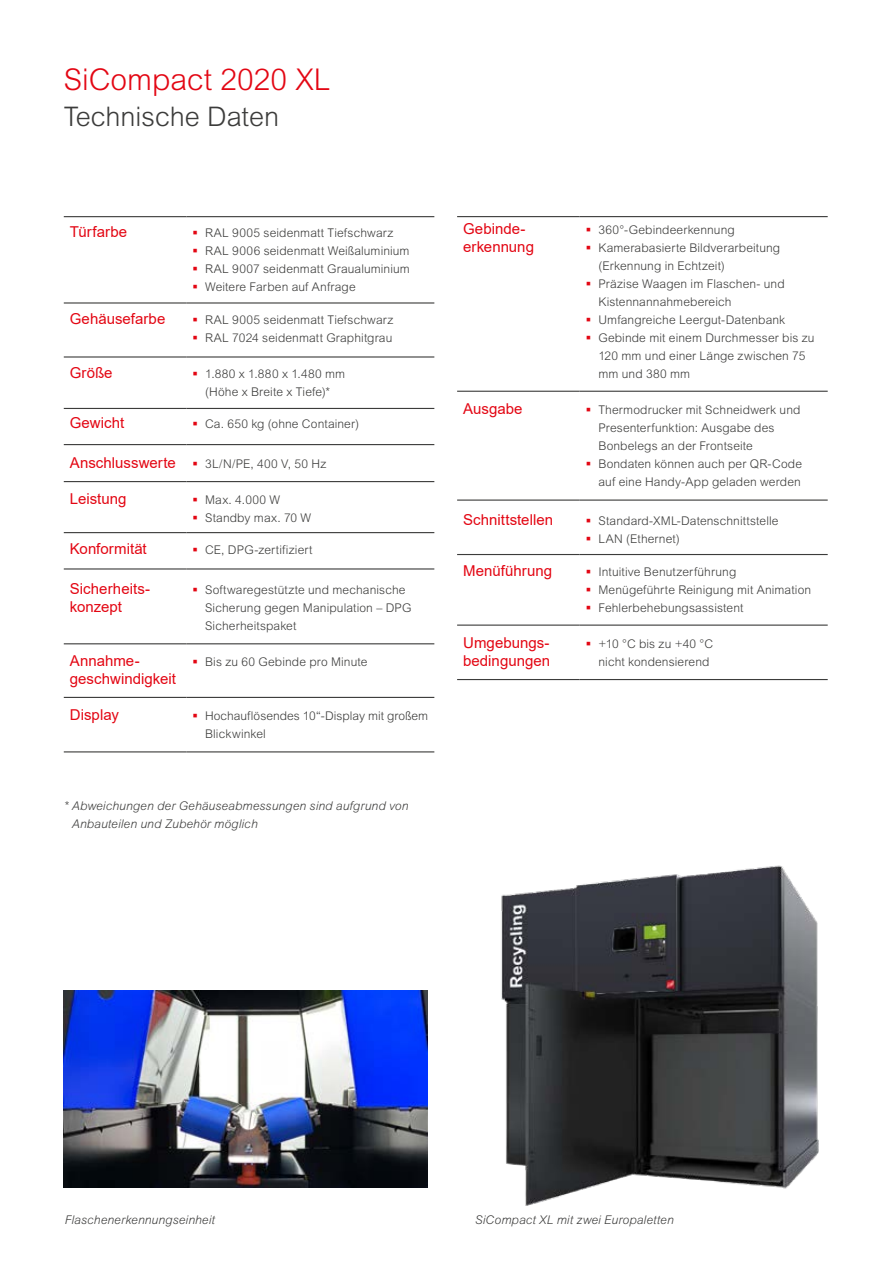
<style>
.page{position:relative;width:893px;height:1263px;background:#fff}
.page>*{position:absolute;margin:0;border:0;box-sizing:border-box;transform-origin:0 0}
.t1{font:300 30px "Arial MT Pro";color:#e30613}
.t2{font:300 27px "Arial MT Pro";color:#3c3c3b}
.t3{font:15px/18px "Arial";letter-spacing:.005em;color:#e30613}
.t4{font:300 12px/18px "Arial MT Pro";letter-spacing:.01em;color:#3c3c3b}
.t5{font:italic 300 12px/18px "Arial MT Pro";letter-spacing:.01em;color:#3c3c3b}
</style>
<div class="page">
<hr style="left:64px;top:216px;width:122px;height:1px;background:#3c3c3b">
<hr style="left:186px;top:216px;width:248px;height:1px;background:#3c3c3b">
<hr style="left:64px;top:302px;width:122px;height:2px;background:#3c3c3b">
<hr style="left:186px;top:302px;width:248px;height:2px;background:#3c3c3b">
<hr style="left:64px;top:356px;width:122px;height:2px;background:#3c3c3b">
<hr style="left:186px;top:356px;width:248px;height:2px;background:#3c3c3b">
<hr style="left:64px;top:408px;width:122px;height:1px;background:#3c3c3b">
<hr style="left:186px;top:408px;width:248px;height:1px;background:#3c3c3b">
<hr style="left:64px;top:444px;width:122px;height:1px;background:#3c3c3b">
<hr style="left:186px;top:444px;width:248px;height:1px;background:#3c3c3b">
<hr style="left:64px;top:481px;width:122px;height:1px;background:#3c3c3b">
<hr style="left:186px;top:481px;width:248px;height:1px;background:#3c3c3b">
<hr style="left:64px;top:532px;width:122px;height:1px;background:#3c3c3b">
<hr style="left:186px;top:532px;width:248px;height:1px;background:#3c3c3b">
<hr style="left:64px;top:568px;width:122px;height:1px;background:#3c3c3b">
<hr style="left:186px;top:568px;width:248px;height:1px;background:#3c3c3b">
<hr style="left:64px;top:643px;width:122px;height:1px;background:#3c3c3b">
<hr style="left:186px;top:643px;width:248px;height:1px;background:#3c3c3b">
<hr style="left:64px;top:697px;width:122px;height:1px;background:#3c3c3b">
<hr style="left:186px;top:697px;width:248px;height:1px;background:#3c3c3b">
<hr style="left:64px;top:751px;width:122px;height:1px;background:#3c3c3b">
<hr style="left:186px;top:751px;width:248px;height:1px;background:#3c3c3b">
<hr style="left:457px;top:216px;width:123px;height:1px;background:#3c3c3b">
<hr style="left:580px;top:216px;width:248px;height:1px;background:#3c3c3b">
<hr style="left:457px;top:391px;width:123px;height:1px;background:#3c3c3b">
<hr style="left:580px;top:391px;width:248px;height:1px;background:#3c3c3b">
<hr style="left:457px;top:499px;width:123px;height:2px;background:#3c3c3b">
<hr style="left:580px;top:499px;width:248px;height:2px;background:#3c3c3b">
<hr style="left:457px;top:554px;width:123px;height:1px;background:#3c3c3b">
<hr style="left:580px;top:554px;width:248px;height:1px;background:#3c3c3b">
<hr style="left:457px;top:624px;width:123px;height:2px;background:#3c3c3b">
<hr style="left:580px;top:624px;width:248px;height:2px;background:#3c3c3b">
<hr style="left:457px;top:679px;width:123px;height:1px;background:#3c3c3b">
<hr style="left:580px;top:679px;width:248px;height:1px;background:#3c3c3b">
<img style="left:501px;top:865px;width:318px;height:341px">
<img style="left:64px;top:991px;width:363px;height:196px">
<h1 class="t1" style="left:64px;top:61px;width:268px">SiCompact 2020 XL</h1>
<h2 class="t2" style="left:64px;top:100px;width:217px">Technische Daten</h2>
<p class="t3" style="left:70px;top:223px;width:59px">Türfarbe</p>
<p class="t4" style="left:205px;top:224px;width:206px">RAL 9005 seidenmatt Tiefschwarz<br>RAL 9006 seidenmatt Weißaluminium<br>RAL 9007 seidenmatt Graualuminium<br>Weitere Farben auf Anfrage</p>
<p class="t3" style="left:70px;top:310px;width:97px">Gehäusefarbe</p>
<p class="t4" style="left:205px;top:311px;width:190px">RAL 9005 seidenmatt Tiefschwarz<br>RAL 7024 seidenmatt Graphitgrau</p>
<p class="t3" style="left:70px;top:364px;width:44px">Größe</p>
<p class="t4" style="left:205px;top:365px;width:142px">1.880 x 1.880 x 1.480 mm (Höhe x Breite x Tiefe)*</p>
<p class="t3" style="left:70px;top:413px;width:56px">Gewicht</p>
<p class="t4" style="left:205px;top:415px;width:156px">Ca. 650 kg (ohne Container)</p>
<p class="t3" style="left:70px;top:454px;width:108px">Anschlusswerte</p>
<p class="t4" style="left:205px;top:455px;width:123px">3L/N/PE, 400 V, 50 Hz</p>
<p class="t3" style="left:70px;top:490px;width:58px">Leistung</p>
<p class="t4" style="left:205px;top:491px;width:108px">Max. 4.000 W<br>Standby max. 70 W</p>
<p class="t3" style="left:70px;top:539px;width:79px">Konformität</p>
<p class="t4" style="left:205px;top:541px;width:109px">CE, DPG-zertifiziert</p>
<p class="t3" style="left:70px;top:580px;width:82px">Sicherheits&shy;konzept</p>
<p class="t4" style="left:205px;top:581px;width:208px">Softwaregestützte und mechanische<br>Sicherung gegen Manipulation – DPG<br>Sicherheitspaket</p>
<p class="t3" style="left:70px;top:652px;width:108px">Annahme&shy;geschwindigkeit</p>
<p class="t4" style="left:205px;top:653px;width:164px">Bis zu 60 Gebinde pro Minute</p>
<p class="t3" style="left:70px;top:706px;width:51px">Display</p>
<p class="t4" style="left:205px;top:707px;width:225px">Hochauflösendes 10“-Display mit großem<br>Blickwinkel</p>
<p class="t5" style="left:72px;top:797px;width:338px;text-indent:-8px">* Abweichungen der Gehäuseabmessungen sind aufgrund von<br>Anbauteilen und Zubehör möglich</p>
<p class="t3" style="left:463px;top:220px;width:72px">Gebinde&shy;erkennung</p>
<p class="t4" style="left:598px;top:221px;width:218px">360°-Gebindeerkennung<br>Kamerabasierte Bildverarbeitung (Erkennung in Echtzeit)<br>Präzise Waagen im Flaschen- und<br>Kistennannahmebereich<br>Umfangreiche Leergut-Datenbank<br>Gebinde mit einem Durchmesser bis zu<br>120 mm und einer Länge zwischen 75 mm und 380 mm</p>
<p class="t3" style="left:463px;top:400px;width:61px">Ausgabe</p>
<p class="t4" style="left:598px;top:401px;width:205px">Thermodrucker mit Schneidwerk und<br>Presenterfunktion: Ausgabe des<br>Bonbelegs an der Frontseite<br>Bondaten können auch per QR-Code auf eine Handy-App geladen werden</p>
<p class="t3" style="left:463px;top:511px;width:92px">Schnittstellen</p>
<p class="t4" style="left:598px;top:512px;width:182px">Standard-XML-Datenschnittstelle<br>LAN (Ethernet)</p>
<p class="t3" style="left:463px;top:562px;width:91px">Menüführung</p>
<p class="t4" style="left:598px;top:563px;width:214px">Intuitive Benutzerführung<br>Menügeführte Reinigung mit Animation<br>Fehlerbehebungsassistent</p>
<p class="t3" style="left:463px;top:634px;width:89px">Umgebungs&shy;bedingungen</p>
<p class="t4" style="left:598px;top:635px;width:116px">+10 °C bis zu +40 °C nicht kondensierend</p>
<p class="t5" style="left:65px;top:1211px;width:152px">Flaschenerkennungseinheit</p>
<p class="t5" style="left:475px;top:1211px;width:200px">SiCompact XL mit zwei Europaletten</p>
</div>
